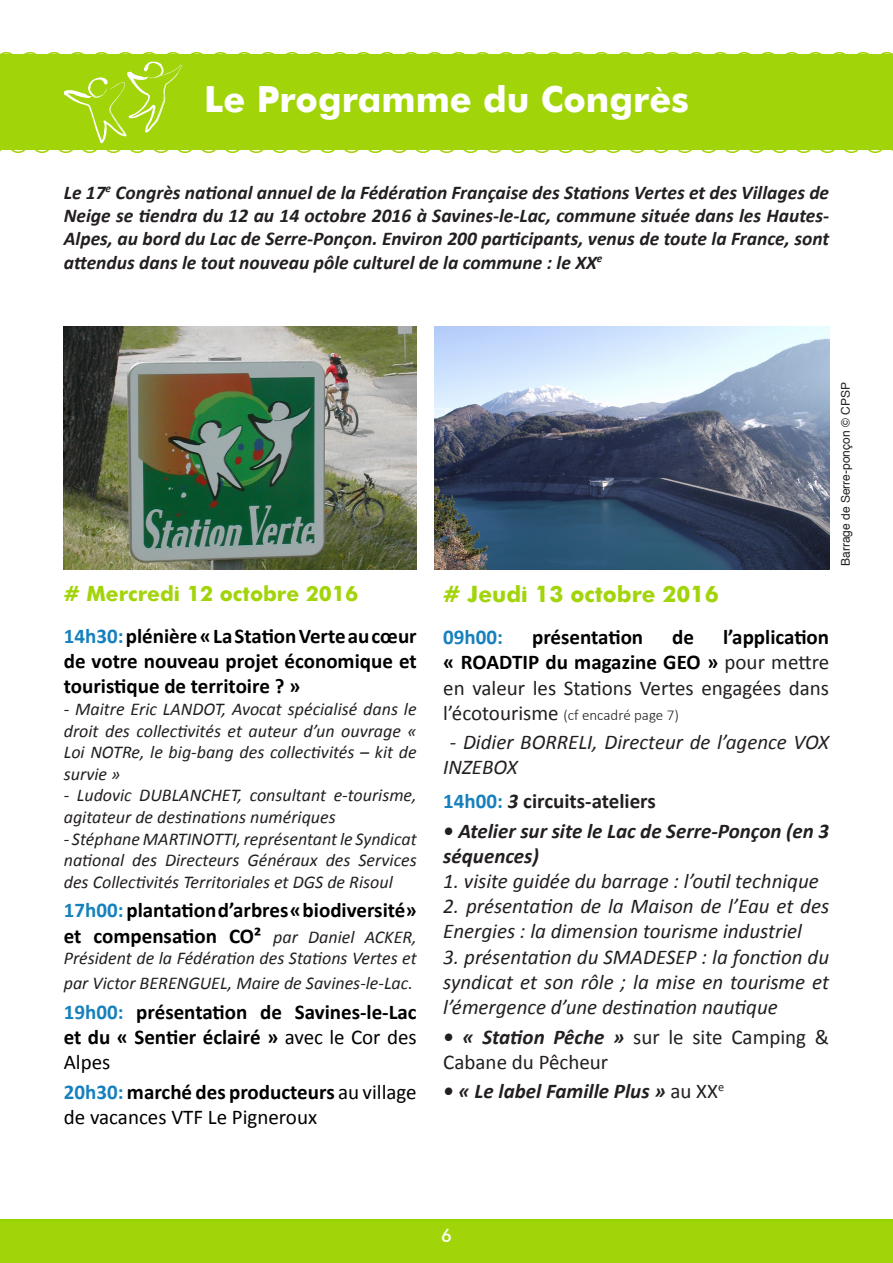
<style>
.page{position:relative;width:893px;height:1263px;background:#fff}
.page>*{position:absolute;margin:0;border:0;box-sizing:border-box;transform-origin:0 0}
.t1{font:700 36px "Futura";color:#fff}
.t2{font:700 22.5px "Futura";color:#a2d40a}
.t3{font:italic 21px/25.2px "Calibri";color:#231f20}
.t4{font:700 21px/25.2px "Calibri";color:#000;text-align:justify}
.t5{font:21px/25.2px "Calibri";color:#231f20;text-align:justify}
.t6{font:italic 700 21px/25.2px "Calibri";color:#231f20}
.t7{font:21px/25.2px "Calibri";color:#000}
.t8{font:700 21px "Calibri";color:#231f20}
.t9{font:700 21px "Futura";color:#a2d40a}
.t10{font:700 21px "Calibri";color:#1781bd}
.t11{font:italic 700 19.5px/23.4px "Calibri";color:#231f20;text-align:justify}
.t12{font:italic 18px/21.6px "Calibri";color:#231f20;text-align:justify}
.t13{font:500 18px "Futura BT";color:#fff}
.t14{font:300 15px "Calibri";color:#231f20}
.t15{font:12px "Helvetica";color:#231f20}
.s1{color:#1781bd}
.s2{font-weight:400;font-style:italic;font-size:18px;color:#231f20}
.s3{font-weight:400}
.s4{font-weight:700;color:#1781bd}
.s5{font-weight:700}
.s6{font-weight:700;color:#000}
.s7{font-weight:400;font-size:21px}
.s8{font-style:italic}
.s9{font-weight:700;font-style:italic}
.s10{font-weight:400;font-style:normal}
</style>
<div class="page">
<div style="left:0;top:52px;width:893px;height:101px;background:#a2d40a"></div>
<div style="left:0;top:1219px;width:893px;height:44px;background:#a2d40a"></div>
<img style="left:64px;top:327px;width:353px;height:242px">
<img style="left:435px;top:327px;width:394px;height:242px">
<svg style="left:64px;top:61px;width:120px;height:83px;background:#aad821"></svg>
<p class="t1" style="left:204px;top:73px;width:486px">Le Programme du Congrès</p>
<p class="t11" style="left:64px;top:180px;width:767px">Le 17<sup>e</sup> Congrès national annuel de la Fédération Française des Stations Vertes et des Villages de Neige se tiendra du 12 au 14 octobre 2016 à Savines-le-Lac, commune située dans les Hautes-Alpes, au bord du Lac de Serre-Ponçon. Environ 200 participants, venus de toute la France, sont attendus dans le tout nouveau pôle culturel de la commune : le XX<sup>e</sup></p>
<p class="t9" style="left:64px;top:578px;width:296px"># Mercredi 12 octobre 2016</p>
<p class="t4" style="left:64px;top:623px;width:354px"><span class="s1">14h30:</span> plénière « La Station Verte au cœur de votre nouveau projet économique et touristique de territoire ? »</p>
<p class="t12" style="left:64px;top:698px;width:354px">- Maitre Eric LANDOT, Avocat spécialisé dans le droit des collectivités et auteur d’un ouvrage « Loi NOTRe, le big-bang des collectivités – kit de survie »</p>
<p class="t12" style="left:64px;top:784px;width:354px">- Ludovic DUBLANCHET, consultant e-tourisme, agitateur de destinations numériques</p>
<p class="t12" style="left:64px;top:827px;width:354px">- Stéphane MARTINOTTI, représentant le Syndicat national des Directeurs Généraux des Services des Collectivités Territoriales et DGS de Risoul</p>
<p class="t4" style="left:64px;top:898px;width:354px"><span class="s1">17h00:</span> plantation d’arbres « biodiversité» et compensation CO² <span class="s2">par Daniel ACKER,</span></p>
<p class="t12" style="left:64px;top:945px;width:354px;line-height:25.2px">Président de la Fédération des Stations Vertes et par Victor BERENGUEL, Maire de Savines-le-Lac.</p>
<p class="t4" style="left:64px;top:999px;width:354px"><span class="s1">19h00:</span> présentation de Savines-le-Lac et du « Sentier éclairé » <span class="s3">avec le Cor des Alpes</span></p>
<p class="t7" style="left:64px;top:1079px;width:354px"><span class="s4">20h30:</span> <span class="s5">marché des producteurs</span> au village de vacances VTF Le Pigneroux</p>
<p class="t2" style="left:443px;top:577px;width:277px"># Jeudi 13 octobre 2016</p>
<p class="t10" style="left:443px;top:624px;width:61px">09h00:</p>
<p class="t4" style="left:532px;top:625px;width:113px">présentation</p>
<p class="t4" style="left:672px;top:625px;width:23px">de</p>
<p class="t5" style="left:443px;top:625px;width:387px;text-indent:280px"><span class="s6">l’application « ROADTIP du magazine GEO »</span> pour mettre en valeur les Stations Vertes engagées dans</p>
<p class="t14" style="left:443px;top:705px;width:237px"><span class="s7">l’écotourisme</span> (cf encadré page 7)</p>
<p class="t3" style="left:443px;top:729px;width:387px;text-indent:7px">- Didier BORRELI, Directeur de l’agence VOX<br>INZEBOX</p>
<p class="t8" style="left:443px;top:788px;width:214px"><span class="s1">14h00:</span> <span class="s8">3</span> circuits-ateliers</p>
<p class="t6" style="left:443px;top:818px;width:387px">• Atelier sur site le Lac de Serre-Ponçon (en 3 séquences)</p>
<p class="t3" style="left:443px;top:868px;width:377px">1. visite guidée du barrage : l’outil technique</p>
<p class="t3" style="left:443px;top:893px;width:387px">2. présentation de la Maison de l’Eau et des<br>Energies : la dimension tourisme industriel</p>
<p class="t3" style="left:443px;top:943px;width:387px;text-align:justify">3. présentation du SMADESEP : la fonction du syndicat et son rôle ; la mise en tourisme et l’émergence d’une destination nautique</p>
<p class="t5" style="left:443px;top:1024px;width:387px"><span class="s9">• « Station Pêche »</span> sur le site Camping &amp;<br>Cabane du Pêcheur</p>
<p class="t6" style="left:443px;top:1078px;width:282px">• « Le label Famille Plus » <span class="s10">au XX</span><sup>e</sup></p>
<p class="t15" style="left:835px;top:566px;width:185px;rotate:-90deg">Barrage de Serre-ponçon © CPSP</p>
<p class="t13" style="left:441px;top:1224px;width:12px">6</p>
</div>
